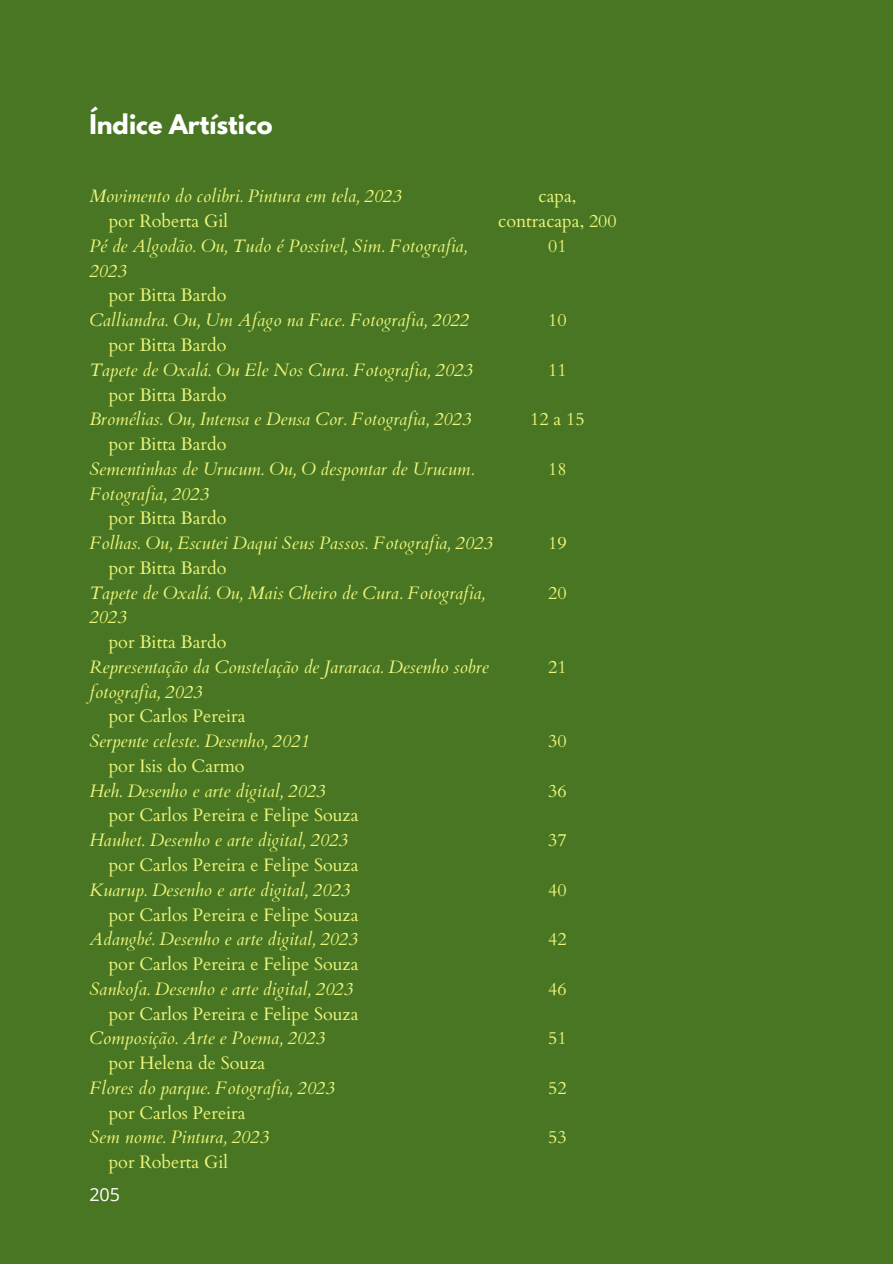
<style>
.page{position:relative;width:893px;height:1264px;background:#fff}
.page>*{position:absolute;margin:0;border:0;box-sizing:border-box;transform-origin:0 0}
.t1{font:700 24px "League Spartan";color:#fff}
.t2{font:italic 18px/24.8px "Cardo";color:#edf67d}
.t3{font:18px/24.8px "Cardo";color:#edf67d;text-align:center}
.t4{font:18px "Open Sans";color:#fff}
</style>
<div class="page">
<div style="left:0;top:0;width:892px;height:1263px;background:#497622"></div>
<h1 class="t1" style="left:89px;top:112px;width:185px">Índice Artístico</h1>
<p class="t2" style="left:89px;top:184px;width:313px">Movimento do colibri. Pintura em tela, 2023</p>
<p class="t3" style="left:109px;top:209px;width:121px">por Roberta Gil</p>
<p class="t2" style="left:89px;top:234px;width:379px">Pé de Algodão. Ou, Tudo é Possível, Sim. Fotografia,<br>2023</p>
<p class="t3" style="left:109px;top:283px;width:119px">por Bitta Bardo</p>
<p class="t2" style="left:89px;top:308px;width:381px">Calliandra. Ou, Um Afago na Face. Fotografia, 2022</p>
<p class="t3" style="left:109px;top:333px;width:119px">por Bitta Bardo</p>
<p class="t2" style="left:89px;top:358px;width:384px">Tapete de Oxalá. Ou Ele Nos Cura. Fotografia, 2023</p>
<p class="t3" style="left:109px;top:382px;width:119px">por Bitta Bardo</p>
<p class="t2" style="left:89px;top:407px;width:383px">Bromélias. Ou, Intensa e Densa Cor. Fotografia, 2023</p>
<p class="t3" style="left:109px;top:432px;width:119px">por Bitta Bardo</p>
<p class="t2" style="left:89px;top:457px;width:386px">Sementinhas de Urucum. Ou, O despontar de Urucum.<br>Fotografia, 2023</p>
<p class="t3" style="left:109px;top:506px;width:119px">por Bitta Bardo</p>
<p class="t2" style="left:89px;top:531px;width:404px">Folhas. Ou, Escutei Daqui Seus Passos. Fotografia, 2023</p>
<p class="t3" style="left:109px;top:556px;width:119px">por Bitta Bardo</p>
<p class="t2" style="left:89px;top:580px;width:397px">Tapete de Oxalá. Ou, Mais Cheiro de Cura. Fotografia,<br>2023</p>
<p class="t3" style="left:109px;top:630px;width:119px">por Bitta Bardo</p>
<p class="t2" style="left:89px;top:655px;width:401px">Representação da Constelação de Jararaca. Desenho sobre fotografia, 2023</p>
<p class="t3" style="left:109px;top:704px;width:138px">por Carlos Pereira</p>
<p class="t2" style="left:89px;top:729px;width:222px">Serpente celeste. Desenho, 2021</p>
<p class="t3" style="left:109px;top:754px;width:137px">por Isis do Carmo</p>
<p class="t2" style="left:89px;top:778px;width:237px">Heh. Desenho e arte digital, 2023</p>
<p class="t3" style="left:109px;top:803px;width:251px">por Carlos Pereira e Felipe Souza</p>
<p class="t2" style="left:89px;top:828px;width:260px">Hauhet. Desenho e arte digital, 2023</p>
<p class="t3" style="left:109px;top:853px;width:251px">por Carlos Pereira e Felipe Souza</p>
<p class="t2" style="left:89px;top:877px;width:262px">Kuarup. Desenho e arte digital, 2023</p>
<p class="t3" style="left:109px;top:902px;width:251px">por Carlos Pereira e Felipe Souza</p>
<p class="t2" style="left:89px;top:927px;width:269px">Adangbé. Desenho e arte digital, 2023</p>
<p class="t3" style="left:109px;top:952px;width:251px">por Carlos Pereira e Felipe Souza</p>
<p class="t2" style="left:89px;top:976px;width:265px">Sankofa. Desenho e arte digital, 2023</p>
<p class="t3" style="left:109px;top:1001px;width:251px">por Carlos Pereira e Felipe Souza</p>
<p class="t2" style="left:89px;top:1026px;width:237px">Composição. Arte e Poema, 2023</p>
<p class="t3" style="left:109px;top:1051px;width:158px">por Helena de Souza</p>
<p class="t2" style="left:89px;top:1075px;width:246px">Flores do parque. Fotografia, 2023</p>
<p class="t3" style="left:109px;top:1100px;width:138px">por Carlos Pereira</p>
<p class="t2" style="left:89px;top:1125px;width:181px">Sem nome. Pintura, 2023</p>
<p class="t3" style="left:109px;top:1150px;width:121px">por Roberta Gil</p>
<p class="t3" style="left:498px;top:184px;width:120px">capa, contracapa, 200</p>
<p class="t3" style="left:548px;top:234px;width:20px">01</p>
<p class="t3" style="left:548px;top:308px;width:20px">10</p>
<p class="t3" style="left:548px;top:358px;width:20px">11</p>
<p class="t3" style="left:530px;top:407px;width:56px">12 a 15</p>
<p class="t3" style="left:548px;top:457px;width:20px">18</p>
<p class="t3" style="left:548px;top:531px;width:20px">19</p>
<p class="t3" style="left:548px;top:580px;width:20px">20</p>
<p class="t3" style="left:548px;top:655px;width:20px">21</p>
<p class="t3" style="left:548px;top:729px;width:20px">30</p>
<p class="t3" style="left:548px;top:778px;width:20px">36</p>
<p class="t3" style="left:548px;top:828px;width:20px">37</p>
<p class="t3" style="left:548px;top:877px;width:20px">40</p>
<p class="t3" style="left:548px;top:927px;width:20px">42</p>
<p class="t3" style="left:548px;top:976px;width:20px">46</p>
<p class="t3" style="left:548px;top:1026px;width:20px">51</p>
<p class="t3" style="left:548px;top:1075px;width:20px">52</p>
<p class="t3" style="left:548px;top:1125px;width:20px">53</p>
<p class="t4" style="left:89px;top:1181px;width:32px">205</p>
</div>
